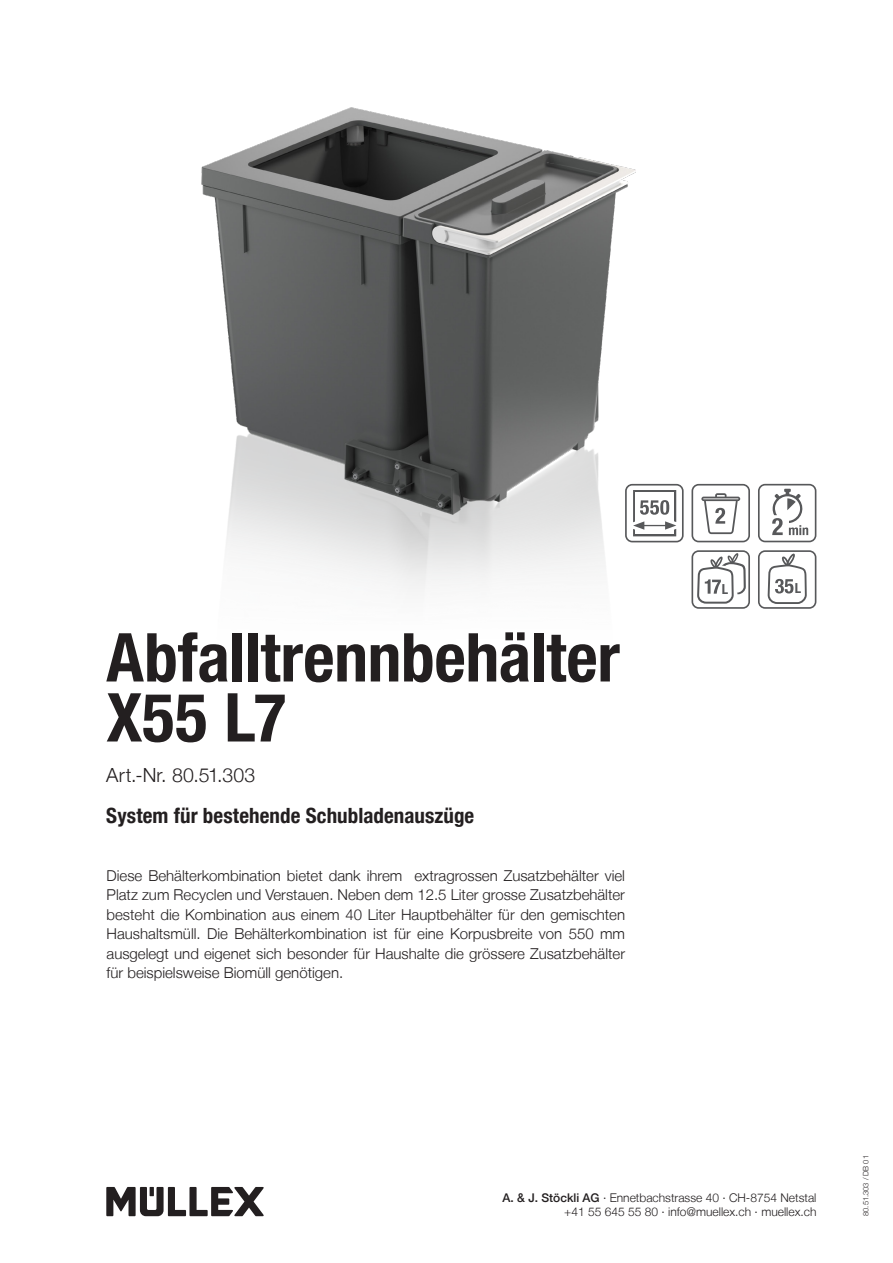
<style>
.page{position:relative;width:893px;height:1263px;background:#fff}
.page>*{position:absolute;margin:0;border:0;box-sizing:border-box;transform-origin:0 0}
.Titel_Bold_Cond_45_4{font:700 condensed 67.5px/60px "Helvetica Neue LT";letter-spacing:-.005em;color:#231f20}
.Untertitel_Bold_Cond{font:700 condensed 21px "Helvetica Neue LT";letter-spacing:.005em;color:#231f20}
.Art__Nr__Light_13_15{font:300 19.5px "Helvetica Neue LT";letter-spacing:.005em;color:#231f20}
.Produktetext_10_13{font:300 15px/19.5px "Helvetica Neue LT";color:#231f20;text-align:justify}
.t1{font:700 condensed 13.95px "Helvetica Neue LT Std";color:#57585a}
.Adresse_Light_8_9_6{font:300 12px/14.4px "Helvetica Neue LT";color:#231f20;text-align:right}
.t2{font:300 7.5px "Helvetica Neue LT";color:#231f20}
.s1{font-weight:500}
</style>
<div class="page">
<img style="left:201px;top:107px;width:473px;height:485px">
<svg style="left:625px;top:484px;width:59px;height:58px"></svg>
<svg style="left:691px;top:484px;width:59px;height:58px"></svg>
<svg style="left:758px;top:484px;width:58px;height:58px"></svg>
<svg style="left:758px;top:550px;width:58px;height:59px"></svg>
<svg style="left:691px;top:550px;width:59px;height:59px"></svg>
<svg style="left:106px;top:1187px;width:158px;height:29px"></svg>
<p class="Titel_Bold_Cond_45_4" style="left:106px;top:627px;width:515px">Abfalltrennbehälter<br>X55 L7</p>
<p class="Art__Nr__Light_13_15" style="left:106px;top:763px;width:150px">Art.-Nr. 80.51.303</p>
<p class="Untertitel_Bold_Cond" style="left:106px;top:803px;width:370px">System für bestehende Schubladenauszüge</p>
<p class="Produktetext_10_13" style="left:107px;top:865px;width:520px">Diese Behälterkombination bietet dank ihrem extragrossen Zusatzbehälter viel Platz zum Recyclen und Verstauen. Neben dem 12.5 Liter grosse Zusatzbehälter besteht die Kombination aus einem 40 Liter Hauptbehälter für den gemischten Haushaltsmüll. Die Behälterkombination ist für eine Korpusbreite von 550 mm ausgelegt und eigenet sich besonder für Haushalte die grössere Zusatzbehälter für beispielsweise Biomüll genötigen.</p>
<p class="t1" style="left:722px;top:580px;width:8px">L</p>
<p class="t1" style="left:795px;top:580px;width:8px">L</p>
<p class="Adresse_Light_8_9_6" style="left:503px;top:1190px;width:315px"><span class="s1">A. &amp; J. Stöckli AG</span> · Ennetbachstrasse 40 · CH-8754 Netstal +41 55 645 55 80 · info@muellex.ch · muellex.ch</p>
<p class="t2" style="left:861px;top:1216px;width:62px;rotate:-90deg">80.51.303 / DB 01</p>
</div>
